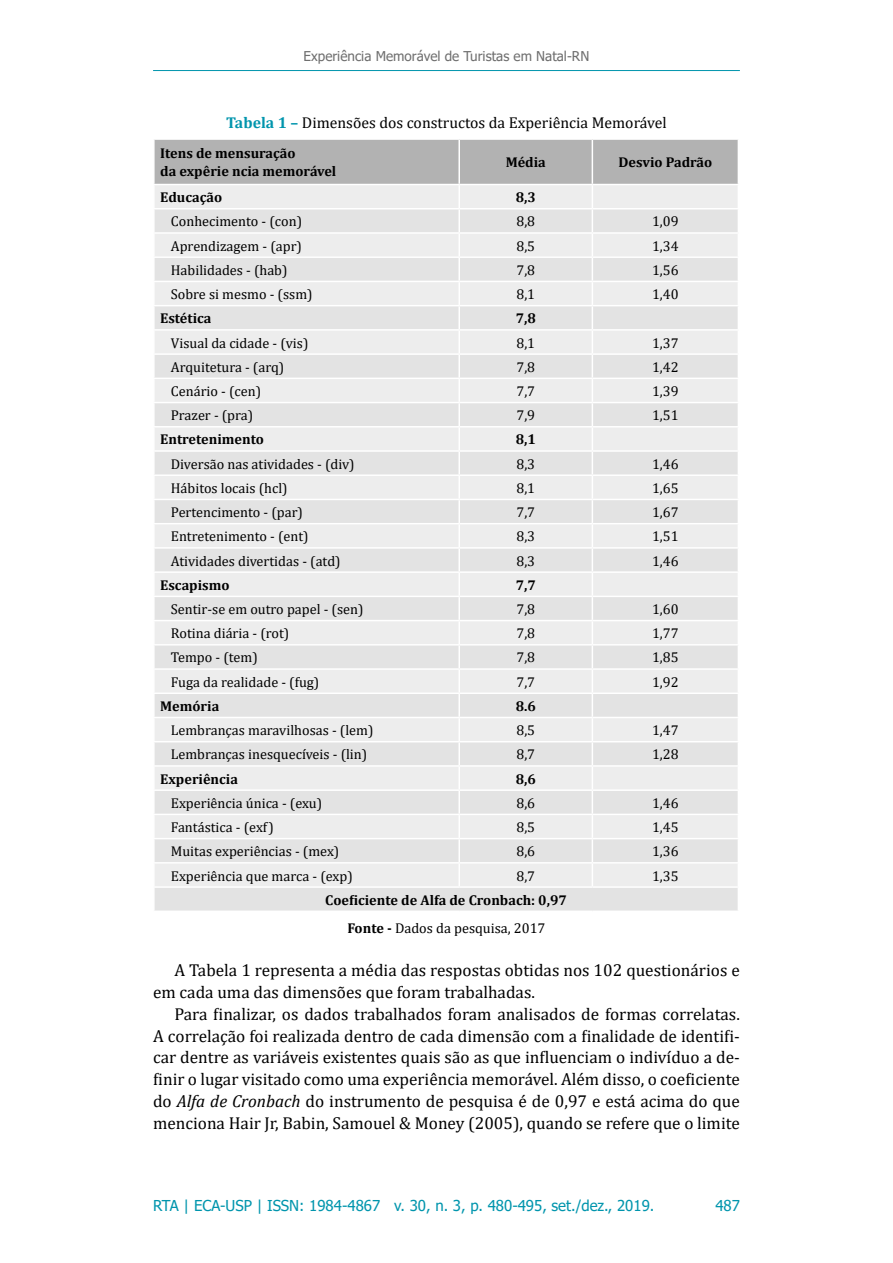
<style>
.page{position:relative;width:893px;height:1263px;background:#fff}
.page>*{position:absolute;margin:0;border:0;box-sizing:border-box;transform-origin:0 0}
.t1{font:17.25px/21.8px "Cambria";color:#000}
.t2{font:15.75px "Cambria";color:#000}
.t3{font:15px "Tahoma";color:#0095ad}
.t4{font:14.25px "Cambria";color:#000}
.t5{font:700 14.25px/18px "Cambria";color:#000}
.t6{font:13.5px "Tahoma";color:#6f6f6f}
.s1{font-weight:700;color:#0095ad}
.s2{font-weight:400}
.s3{font-style:italic}
</style>
<div class="page">
<hr style="left:153px;top:70px;width:587px;height:1px;background:#0095ad">
<svg style="left:154px;top:139px;width:584px;height:771px;background:#e6e6e6"></svg>
<p class="t6" style="left:304px;top:47px;width:287px">Experiência Memorável de Turistas em Natal-RN</p>
<p class="t2" style="left:226px;top:113px;width:442px"><span class="s1">Tabela 1 –</span> Dimensões dos constructos da Experiência Memorável</p>
<p class="t5" style="left:160px;top:144px;width:178px">Itens de mensuração<br>da expêrie ncia memorável</p>
<p class="t5" style="left:506px;top:153px;width:42px">Média</p>
<p class="t5" style="left:618px;top:153px;width:95px">Desvio Padrão</p>
<p class="t5" style="left:160px;top:188px;width:63px">Educação</p>
<p class="t5" style="left:516px;top:188px;width:22px">8,3</p>
<p class="t4" style="left:171px;top:213px;width:133px">Conhecimento - (con)</p>
<p class="t4" style="left:516px;top:213px;width:20px">8,8</p>
<p class="t4" style="left:652px;top:213px;width:28px">1,09</p>
<p class="t4" style="left:171px;top:237px;width:133px">Aprendizagem - (apr)</p>
<p class="t4" style="left:516px;top:237px;width:20px">8,5</p>
<p class="t4" style="left:652px;top:237px;width:28px">1,34</p>
<p class="t4" style="left:171px;top:262px;width:118px">Habilidades - (hab)</p>
<p class="t4" style="left:516px;top:262px;width:20px">7,8</p>
<p class="t4" style="left:652px;top:262px;width:28px">1,56</p>
<p class="t4" style="left:171px;top:286px;width:143px">Sobre si mesmo - (ssm)</p>
<p class="t4" style="left:516px;top:286px;width:20px">8,1</p>
<p class="t4" style="left:652px;top:286px;width:28px">1,40</p>
<p class="t5" style="left:160px;top:309px;width:53px">Estética</p>
<p class="t5" style="left:516px;top:309px;width:22px">7,8</p>
<p class="t4" style="left:171px;top:334px;width:139px">Visual da cidade - (vis)</p>
<p class="t4" style="left:516px;top:334px;width:20px">8,1</p>
<p class="t4" style="left:652px;top:334px;width:28px">1,37</p>
<p class="t4" style="left:171px;top:358px;width:115px">Arquitetura - (arq)</p>
<p class="t4" style="left:516px;top:358px;width:20px">7,8</p>
<p class="t4" style="left:652px;top:358px;width:28px">1,42</p>
<p class="t4" style="left:171px;top:383px;width:92px">Cenário - (cen)</p>
<p class="t4" style="left:516px;top:383px;width:20px">7,7</p>
<p class="t4" style="left:652px;top:383px;width:28px">1,39</p>
<p class="t4" style="left:171px;top:407px;width:84px">Prazer - (pra)</p>
<p class="t4" style="left:516px;top:407px;width:20px">7,9</p>
<p class="t4" style="left:652px;top:407px;width:28px">1,51</p>
<p class="t5" style="left:160px;top:430px;width:105px">Entretenimento</p>
<p class="t5" style="left:516px;top:430px;width:22px">8,1</p>
<p class="t4" style="left:171px;top:455px;width:185px">Diversão nas atividades - (div)</p>
<p class="t4" style="left:516px;top:455px;width:20px">8,3</p>
<p class="t4" style="left:652px;top:455px;width:28px">1,46</p>
<p class="t4" style="left:171px;top:480px;width:118px">Hábitos locais (hcl)</p>
<p class="t4" style="left:516px;top:480px;width:20px">8,1</p>
<p class="t4" style="left:652px;top:480px;width:28px">1,65</p>
<p class="t4" style="left:171px;top:504px;width:134px">Pertencimento - (par)</p>
<p class="t4" style="left:516px;top:504px;width:20px">7,7</p>
<p class="t4" style="left:652px;top:504px;width:28px">1,67</p>
<p class="t4" style="left:171px;top:528px;width:139px">Entretenimento - (ent)</p>
<p class="t4" style="left:516px;top:528px;width:20px">8,3</p>
<p class="t4" style="left:652px;top:528px;width:28px">1,51</p>
<p class="t4" style="left:171px;top:552px;width:171px">Atividades divertidas - (atd)</p>
<p class="t4" style="left:516px;top:552px;width:20px">8,3</p>
<p class="t4" style="left:652px;top:552px;width:28px">1,46</p>
<p class="t5" style="left:160px;top:575px;width:71px">Escapismo</p>
<p class="t5" style="left:516px;top:575px;width:22px">7,7</p>
<p class="t4" style="left:171px;top:601px;width:194px">Sentir-se em outro papel - (sen)</p>
<p class="t4" style="left:516px;top:601px;width:20px">7,8</p>
<p class="t4" style="left:652px;top:601px;width:28px">1,60</p>
<p class="t4" style="left:171px;top:625px;width:120px">Rotina diária - (rot)</p>
<p class="t4" style="left:516px;top:625px;width:20px">7,8</p>
<p class="t4" style="left:652px;top:625px;width:28px">1,77</p>
<p class="t4" style="left:171px;top:649px;width:88px">Tempo - (tem)</p>
<p class="t4" style="left:516px;top:649px;width:20px">7,8</p>
<p class="t4" style="left:652px;top:649px;width:28px">1,85</p>
<p class="t4" style="left:171px;top:673px;width:150px">Fuga da realidade - (fug)</p>
<p class="t4" style="left:516px;top:673px;width:20px">7,7</p>
<p class="t4" style="left:652px;top:673px;width:28px">1,92</p>
<p class="t5" style="left:160px;top:697px;width:61px">Memória</p>
<p class="t5" style="left:516px;top:697px;width:22px">8.6</p>
<p class="t4" style="left:171px;top:722px;width:204px">Lembranças maravilhosas - (lem)</p>
<p class="t4" style="left:516px;top:722px;width:20px">8,5</p>
<p class="t4" style="left:652px;top:722px;width:28px">1,47</p>
<p class="t4" style="left:171px;top:746px;width:198px">Lembranças inesquecíveis - (lin)</p>
<p class="t4" style="left:516px;top:746px;width:20px">8,7</p>
<p class="t4" style="left:652px;top:746px;width:28px">1,28</p>
<p class="t5" style="left:160px;top:769px;width:79px">Experiência</p>
<p class="t5" style="left:516px;top:769px;width:22px">8,6</p>
<p class="t4" style="left:171px;top:795px;width:153px">Experiência única - (exu)</p>
<p class="t4" style="left:516px;top:795px;width:20px">8,6</p>
<p class="t4" style="left:652px;top:795px;width:28px">1,46</p>
<p class="t4" style="left:171px;top:819px;width:105px">Fantástica - (exf)</p>
<p class="t4" style="left:516px;top:819px;width:20px">8,5</p>
<p class="t4" style="left:652px;top:819px;width:28px">1,45</p>
<p class="t4" style="left:171px;top:843px;width:170px">Muitas experiências - (mex)</p>
<p class="t4" style="left:516px;top:843px;width:20px">8,6</p>
<p class="t4" style="left:652px;top:843px;width:28px">1,36</p>
<p class="t4" style="left:171px;top:867px;width:184px">Experiência que marca - (exp)</p>
<p class="t4" style="left:516px;top:867px;width:20px">8,7</p>
<p class="t4" style="left:652px;top:867px;width:28px">1,35</p>
<p class="t5" style="left:325px;top:885px;width:243px;line-height:28.2px;text-align:center">Coeficiente de Alfa de Cronbach: 0,97<br>Fonte - <span class="s2">Dados da pesquisa, 2017</span></p>
<p class="t1" style="left:153px;top:959px;width:588px;text-indent:21px">A Tabela 1 representa a média das respostas obtidas nos 102 questionários e em cada uma das dimensões que foram trabalhadas.</p>
<p class="t1" style="left:153px;top:1003px;width:588px;text-align:justify;text-indent:21px">Para finalizar, os dados trabalhados foram analisados de formas correlatas.<br>A correlação foi realizada dentro de cada dimensão com a finalidade de identifi&shy;car dentre as variáveis existentes quais são as que influenciam o indivíduo a de&shy;finir o lugar visitado como uma experiência memorável. Além disso, o coeficiente do <span class="s3">Alfa de Cronbach</span> do instrumento de pesquisa é de 0,97 e está acima do que menciona Hair Jr, Babin, Samouel &amp; Money (2005), quando se refere que o limite</p>
<p class="t3" style="left:153px;top:1196px;width:503px">RTA | ECA-USP | ISSN: 1984-4867 v. 30, n. 3, p. 480-495, set./dez., 2019.</p>
<p class="t3" style="left:715px;top:1196px;width:26px">487</p>
</div>
